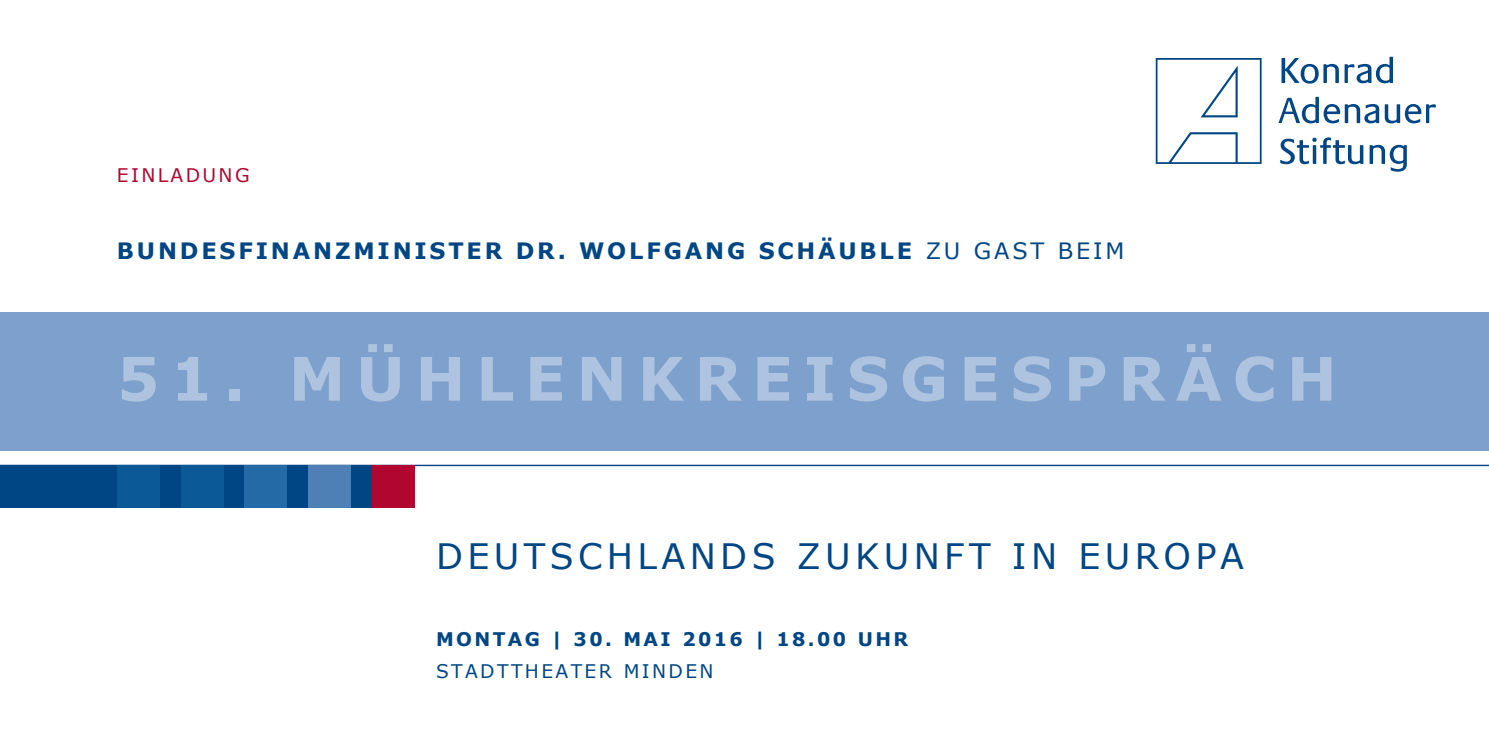
<style>
.page{position:relative;width:1489px;height:745px;background:#fff}
.page>*{position:absolute;margin:0;border:0;box-sizing:border-box;transform-origin:0 0}
.t1{font:700 60px "Verdana";letter-spacing:.175em;color:#aec3e0}
.t2{font:35px "Verdana";letter-spacing:.125em;color:#004684}
.t3{font:700 22.5px "Verdana";letter-spacing:.125em;color:#004684}
.t4{font:22.5px "Verdana";color:#004684}
.t5{font:700 18.75px "Verdana";letter-spacing:.125em;color:#004684}
.t6{font:18.75px "Verdana";letter-spacing:.125em;color:#004684}
.t7{font:18.75px "Verdana";letter-spacing:.125em;color:#b00630}
.s1{font-weight:400}
</style>
<div class="page">
<hr style="left:0;top:464px;width:1488px;height:2px;background:#004684">
<div style="left:0;top:312px;width:1488px;height:138px;background:#7da0cc"></div>
<svg style="left:1155px;top:58px;width:106px;height:106px"></svg>
<svg style="left:1281px;top:58px;width:57px;height:26px"></svg>
<svg style="left:1344px;top:57px;width:48px;height:26px"></svg>
<svg style="left:1278px;top:97px;width:100px;height:26px"></svg>
<svg style="left:1384px;top:104px;width:51px;height:19px"></svg>
<svg style="left:1280px;top:137px;width:83px;height:27px"></svg>
<svg style="left:1369px;top:145px;width:37px;height:26px"></svg>
<div style="left:0;top:464px;width:415px;height:43px;background:#004684"></div>
<div style="left:244px;top:464px;width:43px;height:43px;background:#246aa7"></div>
<div style="left:181px;top:464px;width:42px;height:43px;background:#0b5997"></div>
<div style="left:117px;top:464px;width:42px;height:43px;background:#0b5997"></div>
<div style="left:372px;top:464px;width:43px;height:43px;background:#b00630"></div>
<div style="left:308px;top:464px;width:43px;height:43px;background:#4e80b6"></div>
<p class="t7" style="left:117px;top:163px;width:134px">EINLADUNG</p>
<p class="t3" style="left:117px;top:236px;width:825px">BU NDESFINANZMINISTER DR. WOLFGANG SCHÄUBLE <span class="s1">ZU</span></p>
<p class="t4" style="left:973px;top:236px;width:118px">GAST BEIM</p>
<h1 class="t1" style="left:117px;top:340px;width:1221px">51. MÜHLENKREISGESPRÄCH</h1>
<h2 class="t2" style="left:436px;top:533px;width:229px">DEUTSCHLAND</h2>
<h2 class="t2" style="left:751px;top:533px;width:281px">S ZU KUN FT IN</h2>
<h2 class="t2" style="left:1078px;top:533px;width:166px">EU ROPA</h2>
<p class="t5" style="left:436px;top:626px;width:473px">MONTAG | 30. MAI 2016 | 18.00 UHR</p>
<p class="t6" style="left:436px;top:658px;width:221px">STADTTHEATER MINDEN</p>
</div>
